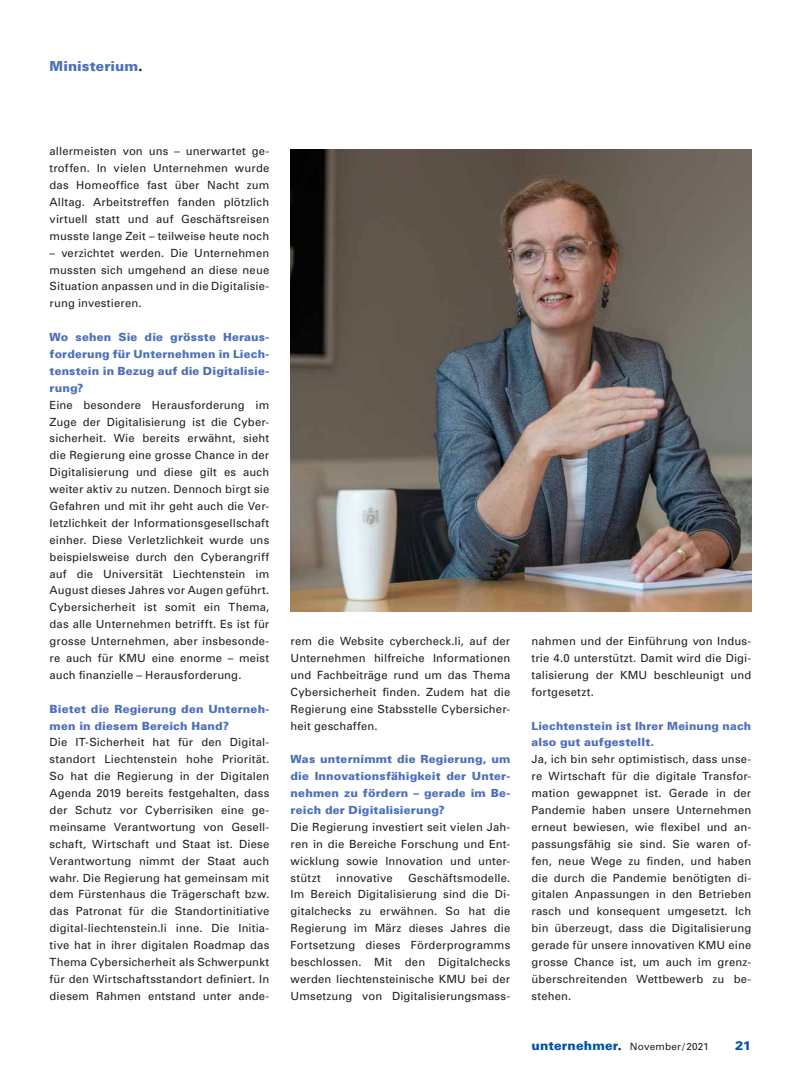
<style>
.page{position:relative;width:808px;height:1078px;background:#fff}
.page>*{position:absolute;margin:0;border:0;box-sizing:border-box;transform-origin:0 0}
.t1{font:900 13.75px "Univers";letter-spacing:.005em;color:#4e70b7}
.t2{font:900 12.5px "Univers";color:#0154a6}
.t3{font:11.25px/16.9px "Univers";letter-spacing:.015em;color:#231f20;text-align:justify}
.t4{font:900 11.25px/16.9px "Univers";letter-spacing:.015em;color:#4e70b7;text-align:justify}
.t5{font:10px "Univers";letter-spacing:.015em;color:#231f20}
.s1{font-family:"Futura BT";font-weight:800;font-size:15.12px;color:#231f20}
.s2{font-weight:900;font-size:12.5px;color:#0154a6}
.s3{font-family:"Futura";font-weight:800;font-size:13.75px}
</style>
<div class="page">
<img style="left:291px;top:149px;width:460px;height:462px">
<p class="t1" style="left:50px;top:57px;width:95px">Ministerium<span class="s1">.</span></p>
<p class="t3" style="left:50px;top:143px;width:221px">allermeisten von uns – unerwartet ge&shy;troffen. In vielen Unternehmen wurde das Homeoffice fast über Nacht zum Alltag. Arbeitstreffen fanden plötzlich virtuell statt und auf Geschäftsreisen musste lange Zeit – teilweise heute noch</p>
<p class="t3" style="left:50px;top:244px;width:221px">– verzichtet werden. Die Unternehmen mussten sich umgehend an diese neue Situation anpassen und in die Digitalisie&shy;rung investieren.</p>
<p class="t4" style="left:50px;top:328px;width:221px">Wo sehen Sie die grösste Heraus&shy;forderung für Unternehmen in Liech&shy;tenstein in Bezug auf die Digitalisie&shy;rung?</p>
<p class="t3" style="left:50px;top:396px;width:221px">Eine besondere Herausforderung im Zuge der Digitalisierung ist die Cyber&shy;sicherheit. Wie bereits erwähnt, sieht die Regierung eine grosse Chance in der Digitalisierung und diese gilt es auch weiter aktiv zu nutzen. Dennoch birgt sie Gefahren und mit ihr geht auch die Ver&shy;letzlichkeit der Informationsgesellschaft einher. Diese Verletzlichkeit wurde uns beispielsweise durch den Cyberangriff auf die Universität Liechtenstein im August dieses Jahres vor Augen geführt.<br>Cybersicherheit ist somit ein Thema, das alle Unternehmen betrifft. Es ist für grosse Unternehmen, aber insbesonde&shy;re auch für KMU eine enorme – meist auch finanzielle – Herausforderung.</p>
<p class="t4" style="left:50px;top:699px;width:221px">Bietet die Regierung den Unterneh&shy;men in diesem Bereich Hand?</p>
<p class="t3" style="left:50px;top:734px;width:221px">Die IT-Sicherheit hat für den Digital&shy;standort Liechtenstein hohe Priorität.<br>So hat die Regierung in der Digitalen Agenda 2019 bereits festgehalten, dass der Schutz vor Cyberrisiken eine ge&shy;meinsame Verantwortung von Gesell&shy;schaft, Wirtschaft und Staat ist. Diese Verantwortung nimmt der Staat auch wahr. Die Regierung hat gemeinsam mit dem Fürstenhaus die Trägerschaft bzw. das Patronat für die Standortinitiative digital-liechtenstein.li inne. Die Initia&shy;tive hat in ihrer digitalen Roadmap das Thema Cybersicherheit als Schwerpunkt für den Wirtschaftsstandort definiert. In diesem Rahmen entstand unter ande-</p>
<p class="t3" style="left:291px;top:632px;width:221px">rem die Website cybercheck.li, auf der Unternehmen hilfreiche Informationen und Fachbeiträge rund um das Thema Cybersicherheit finden. Zudem hat die Regierung eine Stabsstelle Cybersicher&shy;heit geschaffen.</p>
<p class="t4" style="left:291px;top:750px;width:221px">Was unternimmt die Regierung, um die Innovationsfähigkeit der Unter&shy;nehmen zu fördern – gerade im Be&shy;reich der Digitalisierung?</p>
<p class="t3" style="left:291px;top:818px;width:221px">Die Regierung investiert seit vielen Jah&shy;ren in die Bereiche Forschung und Ent&shy;wicklung sowie Innovation und unter&shy;stützt</p>
<p class="t3" style="left:291px;top:869px;width:221px;text-indent:118px">Geschäftsmodelle.<br>Im Bereich Digitalisierung sind die Di&shy;gitalchecks zu erwähnen. So hat die Regierung im März dieses Jahres die Fortsetzung dieses Förderprogramms beschlossen. Mit den Digitalchecks werden liechtensteinische KMU bei der Umsetzung von Digitalisierungsmass-</p>
<p class="t3" style="left:336px;top:869px;width:58px">innovative</p>
<p class="t3" style="left:532px;top:632px;width:221px">nahmen und der Einführung von Indus&shy;trie 4.0 unterstützt. Damit wird die Digi&shy;talisierung der KMU beschleunigt und fortgesetzt.</p>
<p class="t4" style="left:531px;top:716px;width:221px">Liechtenstein ist Ihrer Meinung nach also gut aufgestellt.</p>
<p class="t3" style="left:531px;top:750px;width:221px">Ja, ich bin sehr optimistisch, dass unse&shy;re Wirtschaft für die digitale Transfor&shy;mation gewappnet ist. Gerade in der Pandemie haben unsere Unternehmen erneut bewiesen, wie flexibel und an&shy;passungsfähig sie sind. Sie waren of&shy;fen, neue Wege zu finden, und haben die durch die Pandemie benötigten di&shy;gitalen Anpassungen in den Betrieben rasch und konsequent umgesetzt. Ich bin überzeugt, dass die Digitalisierung gerade für unsere innovativen KMU eine grosse Chance ist, um auch im grenz&shy;überschreitenden Wettbewerb zu be&shy;stehen.</p>
<p class="t5" style="left:531px;top:1040px;width:179px"><span class="s2">unternehmer</span><span class="s3">.</span> November/2021</p>
<p class="t2" style="left:735px;top:1037px;width:18px">21</p>
</div>
